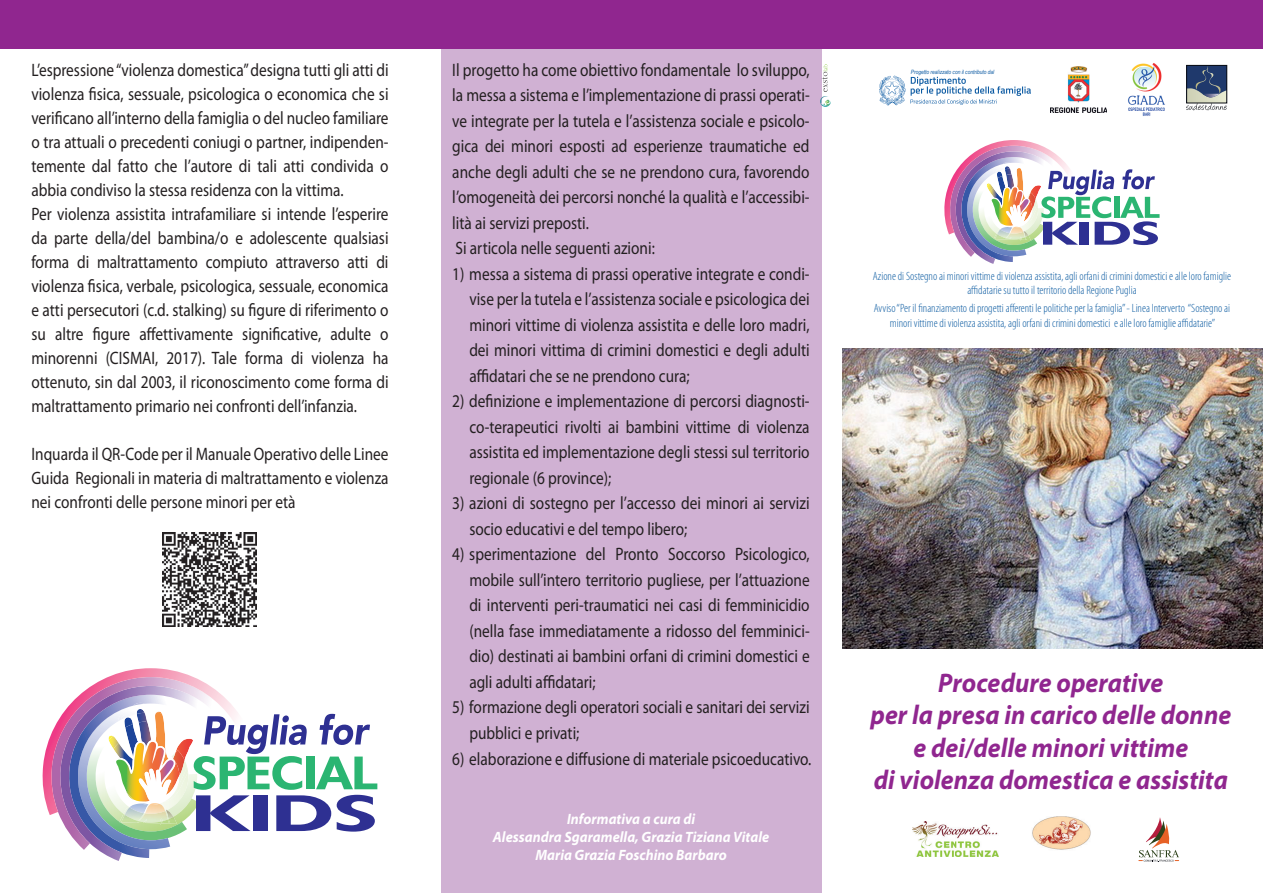
<style>
.page{position:relative;width:1263px;height:893px;background:#fff}
.page>*{position:absolute;margin:0;border:0;box-sizing:border-box;transform-origin:0 0}
.t1{font:italic 700 semi-expanded 27px/32.4px "Myriad Pro";color:#90268f;text-align:center;scale:.89 1}
.t2{font:18px/25.5px "Myriad Pro";color:#231f20;scale:.85 1}
.t3{font:italic 700 semi-expanded 15px/18px "Myriad Pro";color:#fff;text-align:center;scale:.89 1}
.t4{font:300 condensed 12px/14.4px "Myriad Pro";color:#105ea3;text-align:center}
.t5{font:italic 5.85px "Arial Narrow";color:#0a59a2}
</style>
<div class="page">
<div style="left:441px;top:44px;width:381px;height:849px;background:#d0b1d3"></div>
<div style="left:0;top:0;width:1263px;height:48px;background:#90268f"></div>
<svg style="left:944px;top:140px;width:215px;height:124px"></svg>
<img style="left:912px;top:822px;width:86px;height:35px">
<img style="left:1032px;top:816px;width:59px;height:34px">
<svg style="left:1139px;top:817px;width:40px;height:45px"></svg>
<img style="left:1128px;top:63px;width:37px;height:53px">
<svg style="left:879px;top:76px;width:152px;height:29px"></svg>
<img style="left:1051px;top:67px;width:56px;height:45px">
<div style="left:1186px;top:65px;width:41px;height:38px;border:1px solid #0a0d14"></div>
<svg style="left:1186px;top:66px;width:41px;height:44px;background:#647389"></svg>
<svg style="left:42px;top:668px;width:335px;height:193px"></svg>
<img style="left:163px;top:532px;width:94px;height:94px">
<img style="left:842px;top:349px;width:421px;height:299px">
<svg style="left:820px;top:64px;width:11px;height:43px"></svg>
<p class="t2" style="left:31px;top:58px;width:422px;line-height:24px">L’espressione “violenza domestica” designa tutti gli atti di violenza fisica, sessuale, psicologica o economica che si verificano all’interno della famiglia o del nucleo familiare o tra attuali o precedenti coniugi o partner, indipenden&shy;temente dal fatto che l’autore di tali atti condivida o abbia condiviso la stessa residenza con la vittima.<br>Per violenza assistita intrafamiliare si intende l’esperire da parte della/del bambina/o e adolescente qualsiasi forma di maltrattamento compiuto attraverso atti di violenza fisica, verbale, psicologica, sessuale, economica e atti persecutori (c.d. stalking) su figure di riferimento o su altre figure affettivamente significative, adulte o minorenni (CISMAI, 2017). Tale forma di violenza ha ottenuto, sin dal 2003, il riconoscimento come forma di maltrattamento primario nei confronti dell’infanzia.</p>
<p class="t2" style="left:31px;top:442px;width:422px;line-height:24px;text-align:justify">Inquarda il QR-Code per il Manuale Operativo delle Linee Guida Regionali in materia di maltrattamento e violenza nei confronti delle persone minori per età</p>
<p class="t2" style="left:452px;top:57px;width:422px">Il progetto ha come obiettivo fondamentale lo sviluppo, la messa a sistema e l’implementazione di prassi operati&shy;ve integrate per la tutela e l’assistenza sociale e psicolo&shy;gica dei minori esposti ad esperienze traumatiche ed anche degli adulti che se ne prendono cura, favorendo l’omogeneità dei percorsi nonché la qualità e l’accessibi&shy;lità ai servizi preposti.<br>Si articola nelle seguenti azioni:</p>
<p class="t2" style="left:469px;top:261px;width:402px;text-align:justify;text-indent:-17px">1) messa a sistema di prassi operative integrate e condi&shy;vise per la tutela e l’assistenza sociale e psicologica dei minori vittime di violenza assistita e delle loro madri, dei minori vittima di crimini domestici e degli adulti affidatari che se ne prendono cura;</p>
<p class="t2" style="left:469px;top:389px;width:402px;text-align:justify;text-indent:-17px">2) definizione e implementazione di percorsi diagnosti&shy;co-terapeutici rivolti ai bambini vittime di violenza assistita ed implementazione degli stessi sul territorio regionale (6 province);</p>
<p class="t2" style="left:469px;top:491px;width:402px;text-indent:-17px">3) azioni di sostegno per l’accesso dei minori ai servizi socio educativi e del tempo libero;</p>
<p class="t2" style="left:469px;top:542px;width:402px;text-align:justify;text-indent:-17px">4) sperimentazione del Pronto Soccorso Psicologico, mobile sull’intero territorio pugliese, per l’attuazione di interventi peri-traumatici nei casi di femminicidio (nella fase immediatamente a ridosso del femminici&shy;dio) destinati ai bambini orfani di crimini domestici e agli adulti affidatari;</p>
<p class="t2" style="left:469px;top:695px;width:402px;text-indent:-17px">5) formazione degli operatori sociali e sanitari dei servizi pubblici e privati;</p>
<p class="t2" style="left:452px;top:746px;width:424px">6) elaborazione e diffusione di materiale psicoeducativo.</p>
<p class="t3" style="left:493px;top:810px;width:312px">Informativa a cura di<br>Alessandra Sgaramella, Grazia Tiziana Vitale<br>Maria Grazia Foschino Barbaro</p>
<p class="t5" style="left:911px;top:68px;width:85px">Progetto realizzato con il contributo dal</p>
<p class="t4" style="left:873px;top:269px;width:360px">Azione di Sostegno ai minori vittime di violenza assistita, agli orfani di crimini domestici e alle loro famiglie affidatarie su tutto il territorio della Regione Puglia</p>
<p class="t4" style="left:874px;top:301px;width:358px">Avviso “Per il finanziamento di progetti afferenti le politiche per la famiglia” - Linea Interverto “Sostegno ai minori vittime di violenza assistita, agli orfani di crimini domestici e alle loro famiglie affidatarie”</p>
<h1 class="t1" style="left:870px;top:667px;width:407px">Procedure operative<br>per la presa in carico delle donne e dei/delle minori vittime<br>di violenza domestica e assistita</h1>
</div>
